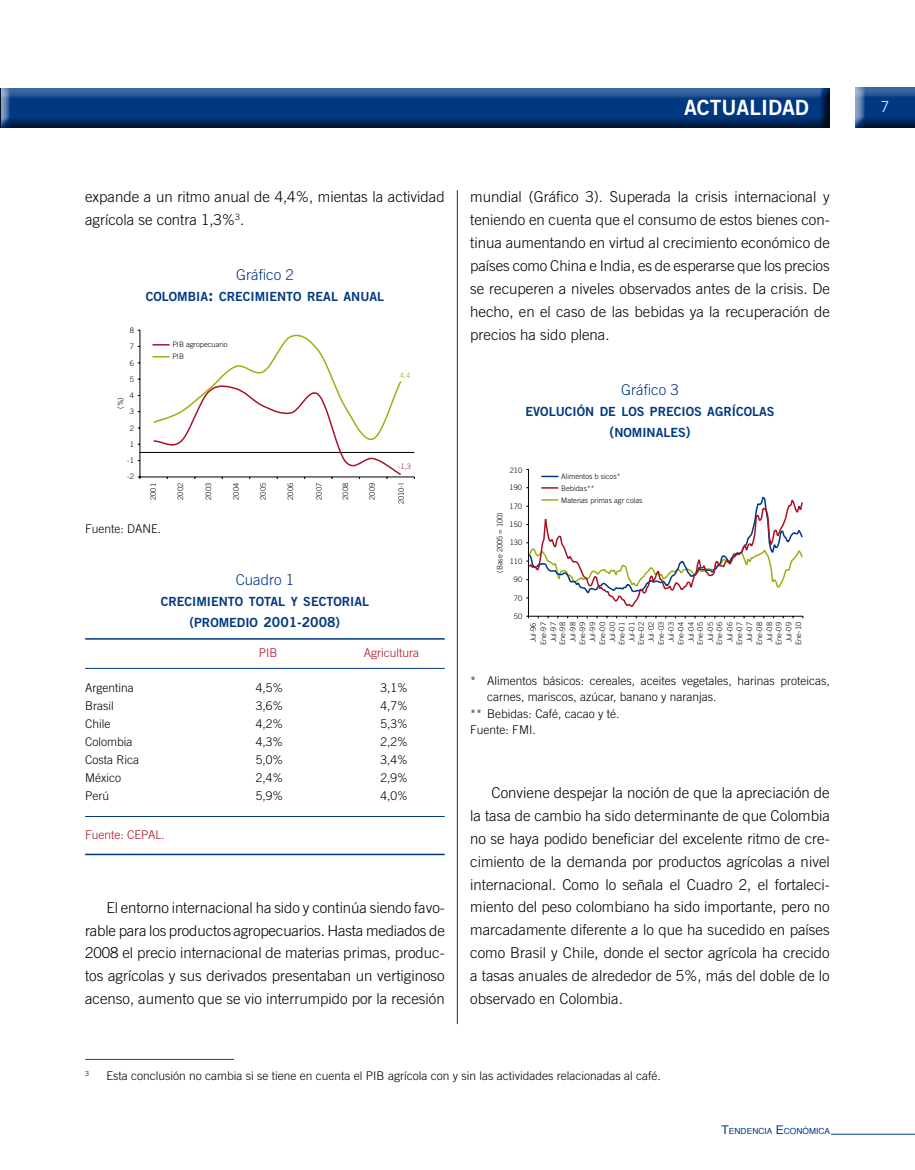
<style>
.page{position:relative;width:915px;height:1170px;background:#fff}
.page>*{position:absolute;margin:0;border:0;box-sizing:border-box;transform-origin:0 0}
.t1{font:21px "Trade Gothic Bold Two";color:#fff}
.t2{font:300 15px/23px "Trade Gothic";color:#000;text-align:justify}
.t3{font:300 15px "Trade Gothic";color:#003882}
.t4{font:300 15px "Trade Gothic";color:#fff}
.t5{font:13.8px "Trade Gothic Bold Two";color:#003882}
.t6{font:12.6px/21px "Trade Gothic Bold Two";color:#003882;text-align:center}
.t7{font:300 12px "Trade Gothic";color:#000}
.t8{font:300 12px "Trade Gothic";color:#a91225}
.t9{font:8.4px "Helvetica";color:#003882}
.t10{font:300 7.5px/9.9px "Trade Gothic";color:#000;text-align:center}
.t11{font:300 7.5px "Trade Gothic";color:#a91226}
.t12{font:300 7.5px "Trade Gothic";color:#9fae13}
.t13{font:300 7.05px "Trade Gothic";color:#000}
.s1{font-size:18px}
.s2{font-size:12.6px}
.s3{font-size:14.25px}
.s4{font-size:12px}
</style>
<div class="page">
<hr style="left:830px;top:1133px;width:84px;height:1px;background:#003882">
<div style="left:853px;top:87px;width:61px;height:43px;background:#000;opacity:.75"></div>
<div style="left:0;top:87px;width:832px;height:43px;background:#000;opacity:.75"></div>
<hr style="left:457px;top:190px;width:1px;height:833px;background:#003882">
<hr style="left:0;top:87px;width:3px;height:43px;background:#000;opacity:.75">
<hr style="left:85px;top:1058px;width:149px;height:1px;background:#a91225">
<hr style="left:140px;top:476px;width:274px;height:1px;background:#000">
<hr style="left:140px;top:330px;width:1px;height:147px;background:#000">
<hr style="left:140px;top:452px;width:274px;height:1px;background:#000">
<svg style="left:152px;top:334px;width:250px;height:145px"></svg>
<hr style="left:85px;top:638px;width:359px;height:1px;background:#003882">
<hr style="left:85px;top:668px;width:359px;height:1px;background:#003882">
<hr style="left:85px;top:816px;width:359px;height:1px;background:#003882">
<hr style="left:85px;top:853px;width:359px;height:2px;background:#003882">
<hr style="left:528px;top:616px;width:274px;height:1px;background:#000">
<hr style="left:528px;top:469px;width:1px;height:147px;background:#000">
<svg style="left:541px;top:475px;width:17px;height:2px"></svg>
<svg style="left:541px;top:487px;width:17px;height:1px"></svg>
<svg style="left:526px;top:496px;width:277px;height:111px"></svg>
<h1 class="t1" style="left:683px;top:94px;width:126px">ACTUALIDAD</h1>
<p class="t4" style="left:880px;top:98px;width:10px">7</p>
<p class="t2" style="left:85px;top:185px;width:361px">expande a un ritmo anual de 4,4%, mientas la actividad agrícola se contra 1,3%<sup>3</sup>.</p>
<p class="t10" style="left:130px;top:322px;width:6px;line-height:16.2px;text-align:left">8<br>7</p>
<p class="t10" style="left:130px;top:374px;width:6px">5</p>
<p class="t10" style="left:130px;top:403px;width:6px;line-height:16.4px;text-align:left">3<br>2</p>
<p class="t10" style="left:130px;top:358px;width:6px">6</p>
<p class="t10" style="left:130px;top:390px;width:6px">4</p>
<p class="t10" style="left:115px;top:409px;width:13px;rotate:-90deg">(%)</p>
<p class="t10" style="left:127px;top:436px;width:8px;line-height:16.2px">1 -1</p>
<p class="t10" style="left:127px;top:471px;width:8px">-2</p>
<p class="t3" style="left:236px;top:265px;width:59px">Gráfico 2</p>
<p class="t6" style="left:146px;top:285px;width:240px">COLOMBIA<span class="s1">:</span> CRECIMIENTO REAL ANUAL</p>
<p class="t10" style="left:172px;top:338px;width:57px;line-height:12px;text-align:left">PIB agropecuario<br>PIB</p>
<p class="t12" style="left:399px;top:370px;width:12px">4,4</p>
<p class="t11" style="left:398px;top:462px;width:14px">-1,3</p>
<p class="t10" style="left:148px;top:500px;width:18px;rotate:-90deg">2001</p>
<p class="t10" style="left:175px;top:500px;width:18px;rotate:-90deg">2002</p>
<p class="t10" style="left:203px;top:500px;width:18px;rotate:-90deg">2003</p>
<p class="t10" style="left:231px;top:500px;width:18px;rotate:-90deg">2004</p>
<p class="t10" style="left:258px;top:500px;width:18px;rotate:-90deg">2005</p>
<p class="t10" style="left:285px;top:500px;width:18px;rotate:-90deg">2006</p>
<p class="t10" style="left:314px;top:500px;width:18px;rotate:-90deg">2007</p>
<p class="t10" style="left:340px;top:500px;width:18px;rotate:-90deg">2008</p>
<p class="t10" style="left:367px;top:500px;width:18px;rotate:-90deg">2009</p>
<p class="t10" style="left:396px;top:504px;width:23px;rotate:-90deg">2010-I</p>
<p class="t7" style="left:85px;top:521px;width:78px">Fuente: DANE.</p>
<p class="t3" style="left:236px;top:570px;width:60px">Cuadro 1</p>
<p class="t6" style="left:161px;top:590px;width:210px">CRECIMIENTO TOTAL Y SECTORIAL</p>
<p class="t5" style="left:189px;top:613px;width:152px">(<span class="s2">PROMEDIO</span> 2001-2008)</p>
<p class="t8" style="left:259px;top:646px;width:20px">PIB</p>
<p class="t8" style="left:363px;top:646px;width:57px">Agricultura</p>
<p class="t7" style="left:85px;top:680px;width:50px">Argentina</p>
<p class="t7" style="left:256px;top:680px;width:29px">4,5%</p>
<p class="t7" style="left:380px;top:680px;width:29px">3,1%</p>
<p class="t7" style="left:85px;top:698px;width:30px">Brasil</p>
<p class="t7" style="left:256px;top:698px;width:29px">3,6%</p>
<p class="t7" style="left:380px;top:698px;width:29px">4,7%</p>
<p class="t7" style="left:85px;top:716px;width:27px">Chile</p>
<p class="t7" style="left:256px;top:716px;width:29px">4,2%</p>
<p class="t7" style="left:380px;top:716px;width:29px">5,3%</p>
<p class="t7" style="left:85px;top:734px;width:49px">Colombia</p>
<p class="t7" style="left:256px;top:734px;width:29px">4,3%</p>
<p class="t7" style="left:380px;top:734px;width:29px">2,2%</p>
<p class="t7" style="left:85px;top:752px;width:56px">Costa R ica</p>
<p class="t7" style="left:256px;top:752px;width:29px">5,0%</p>
<p class="t7" style="left:380px;top:752px;width:29px">3,4%</p>
<p class="t7" style="left:85px;top:770px;width:37px">México</p>
<p class="t7" style="left:256px;top:770px;width:29px">2,4%</p>
<p class="t7" style="left:380px;top:770px;width:29px">2,9%</p>
<p class="t7" style="left:85px;top:788px;width:25px">Perú</p>
<p class="t7" style="left:256px;top:788px;width:29px">5,9%</p>
<p class="t7" style="left:380px;top:788px;width:29px">4,0%</p>
<p class="t8" style="left:85px;top:827px;width:81px">Fuente: CEPAL.</p>
<p class="t2" style="left:85px;top:895px;width:361px;text-indent:21px">El entorno internacional ha sido y continúa siendo favo&shy;rable para los productos agropecuarios. Hasta mediados de 2008 el precio internacional de materias primas, produc&shy;tos agrícolas y sus derivados presentaban un vertiginoso acenso, aumento que se vio interrumpido por la recesión</p>
<p class="t2" style="left:470px;top:185px;width:361px">mundial (Gráfico 3). Superada la crisis internacional y teniendo en cuenta que el consumo de estos bienes con&shy;tinua aumentando en virtud al crecimiento económico de países como China e India, es de esperarse que los precios se recuperen a niveles observados antes de la crisis. De hecho, en el caso de las bebidas ya la recuperación de precios ha sido plena.</p>
<p class="t3" style="left:621px;top:381px;width:59px">Gráfico 3</p>
<p class="t6" style="left:525px;top:401px;width:250px">EVOLUCIÓN DE LOS PRECIOS AGRÍCOLAS <span class="s3">(</span>NOMINALES<span class="s3">)</span></p>
<p class="t10" style="left:561px;top:470px;width:83px;line-height:11.7px;text-align:left">alimentos b sicos*<br>Bebidas**<br>Materias primas agr colas</p>
<p class="t10" style="left:509px;top:465px;width:14px">210</p>
<p class="t10" style="left:509px;top:482px;width:14px">190</p>
<p class="t10" style="left:509px;top:501px;width:14px">170</p>
<p class="t10" style="left:509px;top:519px;width:14px">150</p>
<p class="t10" style="left:494px;top:573px;width:62px;rotate:-90deg">(Base 2005 = 100)</p>
<p class="t10" style="left:509px;top:537px;width:14px">130</p>
<p class="t10" style="left:509px;top:556px;width:14px">110</p>
<p class="t10" style="left:513px;top:593px;width:10px">70</p>
<p class="t10" style="left:513px;top:574px;width:10px">90</p>
<p class="t10" style="left:513px;top:611px;width:10px">50</p>
<p class="t10" style="left:528px;top:645px;width:24px;rotate:-90deg">Jul-96 ene-97<br>Jul-97</p>
<p class="t10" style="left:557px;top:645px;width:24px;rotate:-90deg">ene-98<br>Jul-98 ene-99<br>Jul-99 ene-00<br>Jul-00</p>
<p class="t10" style="left:616px;top:645px;width:24px;rotate:-90deg">ene-01<br>Jul-01</p>
<p class="t10" style="left:636px;top:645px;width:24px;rotate:-90deg">ene-02<br>Jul-02 ene-03<br>Jul-03 ene-04<br>Jul-04</p>
<p class="t10" style="left:694px;top:645px;width:24px;rotate:-90deg">ene-05<br>Jul-05</p>
<p class="t10" style="left:714px;top:645px;width:24px;rotate:-90deg">ene-06<br>Jul-06 ene-07<br>Jul-07 ene-08<br>Jul-08</p>
<p class="t10" style="left:773px;top:645px;width:24px;rotate:-90deg">ene-09<br>Jul-09 ene-10</p>
<p class="t7" style="left:470px;top:673px;width:361px">* Alimentos básicos: cereales, aceites vegetales, harinas proteicas,</p>
<p class="t7" style="left:487px;top:690px;width:231px">carnes, mariscos, azúcar, banano y naranjas.</p>
<p class="t7" style="left:470px;top:706px;width:151px">** Bebidas: Café, cacao y té.</p>
<p class="t7" style="left:470px;top:723px;width:67px">Fuente: FMI.</p>
<p class="t2" style="left:470px;top:780px;width:361px;text-indent:21px">Conviene despejar la noción de que la apreciación de la tasa de cambio ha sido determinante de que Colombia no se haya podido beneficiar del excelente ritmo de cre&shy;cimiento de la demanda por productos agrícolas a nivel internacional. Como lo señala el Cuadro 2, el fortaleci&shy;miento del peso colombiano ha sido importante, pero no marcadamente diferente a lo que ha sucedido en países como Brasil y Chile, donde el sector agrícola ha crecido a tasas anuales de alrededor de 5%, más del doble de lo observado en Colombia.</p>
<p class="t13" style="left:85px;top:1068px;width:14px">3 <span class="s4">E</span></p>
<p class="t7" style="left:113px;top:1067px;width:549px">sta conclusión no cambia si se tiene en cuenta el PIB agrícola con y sin las actividades relacionadas al café.</p>
<p class="t9" style="left:721px;top:1124px;width:110px"><span class="s4">T</span>ENDENCIA <span class="s4">E</span>CONÓMICA</p>
</div>
